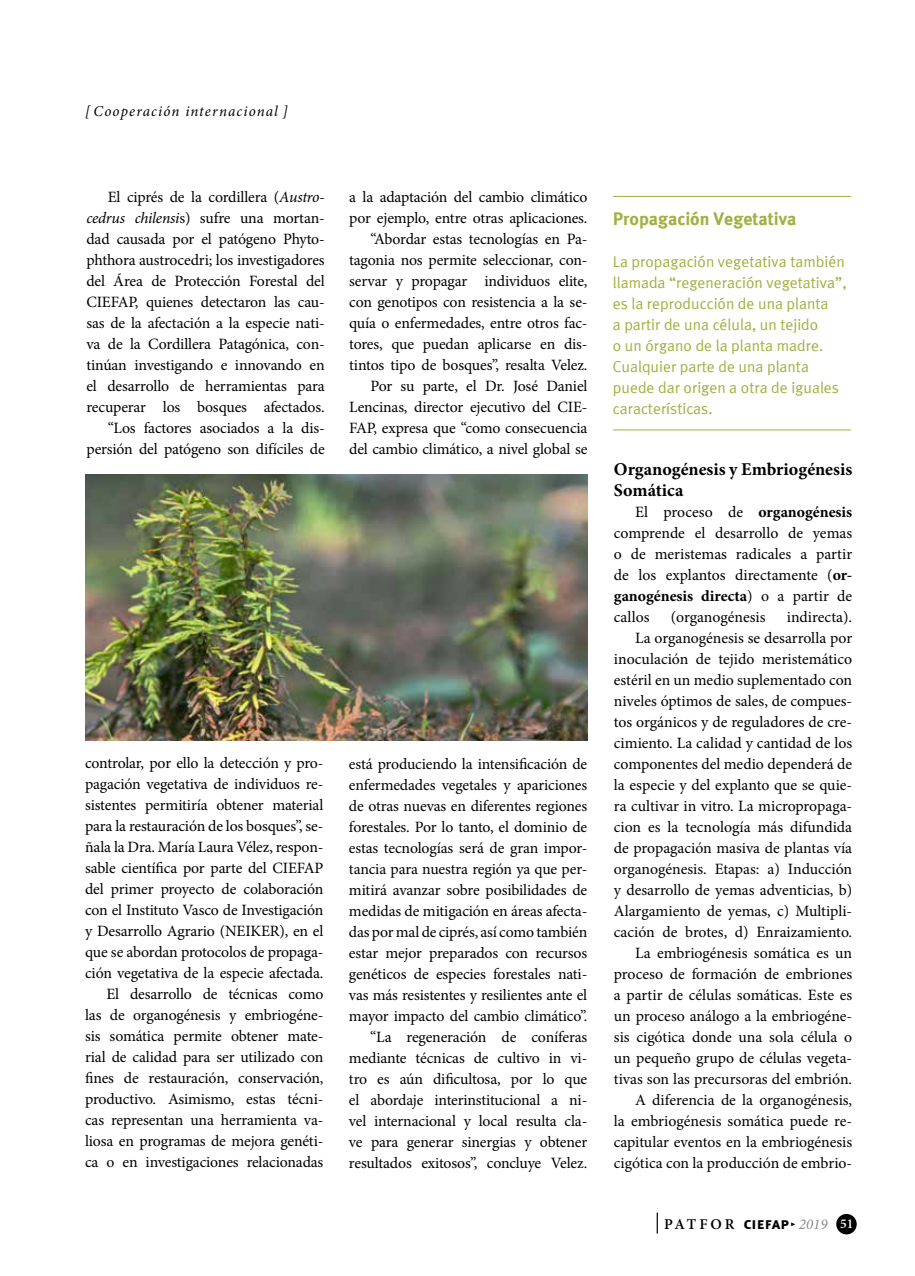
<style>
.page{position:relative;width:915px;height:1276px;background:#fff}
.page>*{position:absolute;margin:0;border:0;box-sizing:border-box;transform-origin:0 0}
.t1{font:700 18px/21px "Minion Pro";color:#000}
.t2{font:700 18px "Meta Plus";color:#a3b040}
.t3{font:15.75px/21px "Minion Pro";letter-spacing:-.01em;color:#000;text-align:right}
.t4{font:15.75px/21px "Meta Plus Normal";color:#a3b040}
.t5{font:italic 15px "Minion Pro";letter-spacing:.075em;color:#000}
.t6{font:600 15px "Minion Pro";color:#000}
.s1{font-style:italic}
.s2{font-weight:700}
.s3{font-family:"Meta Plus Bold Caps";font-weight:400;font-size:16.5px}
.s4{font-family:"Meta Plus Bold Caps";font-weight:400;font-size:10.5px}
.s5{font-weight:400;font-style:italic;color:#87888a}
.s6{font-size:13.5px;color:#fff}
</style>
<div class="page">
<div style="left:836px;top:1214px;width:20px;height:20px;background:#000;border-radius:50%"></div>
<svg style="left:656px;top:1212px;width:1px;height:21px"></svg>
<img style="left:85px;top:474px;width:502px;height:267px">
<hr style="left:612px;top:429px;width:238px;height:1px;background:#a3b040">
<hr style="left:612px;top:196px;width:238px;height:1px;background:#a3b040">
<p class="t5" style="left:85px;top:101px;width:204px">[ Cooperación internacional ]</p>
<p class="t3" style="left:86px;top:186px;width:240px">El ciprés de la cordillera (<span class="s1">Austro&shy;cedrus chilensi</span>s) sufre una mortan&shy;dad causada por el patógeno Phyto&shy;phthora austrocedri; los investigadores del Área de Protección Forestal del CIEFAP, quienes detectaron las cau&shy;sas de la afectación a la especie nati&shy;va de la Cordillera Patagónica, con&shy;tinúan investigando e innovando en el desarrollo de herramientas para recuperar los bosques afectados. “Los factores asociados a la dis&shy;persión del patógeno son difíciles de</p>
<p class="t3" style="left:349px;top:187px;width:240px">a la adaptación del cambio climático por ejemplo, entre otras aplicaciones. “Abordar estas tecnologías en Pa&shy;tagonia nos permite seleccionar, con&shy;servar y propagar individuos elite, con genotipos con resistencia a la se&shy;quía o enfermedades, entre otros fac&shy;tores, que puedan aplicarse en dis&shy;tintos tipo de bosques”, resalta Velez.<br>Por su parte, el Dr. José Daniel Lencinas, director ejecutivo del CIE-FAP, expresa que “como consecuencia del cambio climático, a nivel global se</p>
<p class="t3" style="left:85px;top:753px;width:240px">controlar, por ello la detección y pro&shy;pagación vegetativa de individuos re&shy;sistentes permitiría obtener material para la restauración de los bosques”, se&shy;ñala la Dra. María Laura Vélez, respon&shy;sable científica por parte del CIEFAP del primer proyecto de colaboración con el Instituto Vasco de Investigación y Desarrollo Agrario (NEIKER), en el que se abordan protocolos de propaga&shy;ción vegetativa de la especie afectada.<br>El desarrollo de técnicas como<br>las de organogénesis y embriogéne&shy;sis somática permite obtener mate&shy;rial de calidad para ser utilizado con fines de restauración, conservación, productivo. Asimismo, estas técni&shy;cas representan una herramienta va&shy;liosa en programas de mejora genéti&shy;ca o en investigaciones relacionadas</p>
<p class="t3" style="left:349px;top:753px;width:240px">está produciendo la intensificación de enfermedades vegetales y apariciones de otras nuevas en diferentes regiones forestales. Por lo tanto, el dominio de estas tecnologías será de gran impor&shy;tancia para nuestra región ya que per&shy;mitirá avanzar sobre posibilidades de medidas de mitigación en áreas afecta&shy;das por mal de ciprés, así como también estar mejor preparados con recursos genéticos de especies forestales nati&shy;vas más resistentes y resilientes ante el mayor impacto del cambio climático”. “La regeneración de coníferas mediante técnicas de cultivo in vi&shy;tro es aún dificultosa, por lo que el abordaje interinstitucional a ni&shy;vel internacional y local resulta cla&shy;ve para generar sinergias y obtener resultados exitosos”, concluye Velez.</p>
<p class="t2" style="left:612px;top:208px;width:185px">Propagación Vegetativa</p>
<p class="t4" style="left:612px;top:250px;width:235px">La propagación vegetativa también llamada “regeneración vegetativa”, es la reproducción de una planta<br>a partir de una célula, un tejido<br>o un órgano de la planta madre.<br>Cualquier parte de una planta puede dar origen a otra de iguales características.</p>
<p class="t1" style="left:613px;top:458px;width:240px">Organogénesis y Embriogénesis<br>Somática</p>
<p class="t3" style="left:613px;top:501px;width:240px;text-align:justify;text-indent:21px">El proceso de <span class="s2">organogénesis </span>comprende el desarrollo de yemas o de meristemas radicales a partir de los explantos directamente (<span class="s2">or&shy;ganogénesis directa</span>) o a partir de callos</p>
<p class="t3" style="left:613px;top:606px;width:240px">indirecta).<br>La organogénesis se desarrolla por inoculación de tejido meristemático estéril en un medio suplementado con niveles óptimos de sales, de compues&shy;tos orgánicos y de reguladores de cre&shy;cimiento. La calidad y cantidad de los componentes del medio dependerá de la especie y del explanto que se quie&shy;ra cultivar in vitro. La micropropaga&shy;cion es la tecnología más difundida de propagación masiva de plantas vía organogénesis. Etapas: a) Inducción y desarrollo de yemas adventicias, b)<br>Alargamiento de yemas, c) Multipli&shy;cación de brotes, d) Enraizamiento.<br>La embriogénesis somática es un proceso de formación de embriones a partir de células somáticas. Este es un proceso análogo a la embriogéne&shy;sis cigótica donde una sola célula o un pequeño grupo de células vegeta&shy;tivas son las precursoras del embrión.<br>A diferencia de la organogénesis,<br>la embriogénesis somática puede re&shy;capitular eventos en la embriogénesis cigótica con la producción de embrio-</p>
<p class="t3" style="left:670px;top:606px;width:96px">(organogénesis</p>
<p class="t6" style="left:664px;top:1214px;width:191px">PAT F O R <span class="s3">ciefap</span> <span class="s4">•</span> <span class="s5">2019</span> <span class="s6">51</span></p>
</div>
